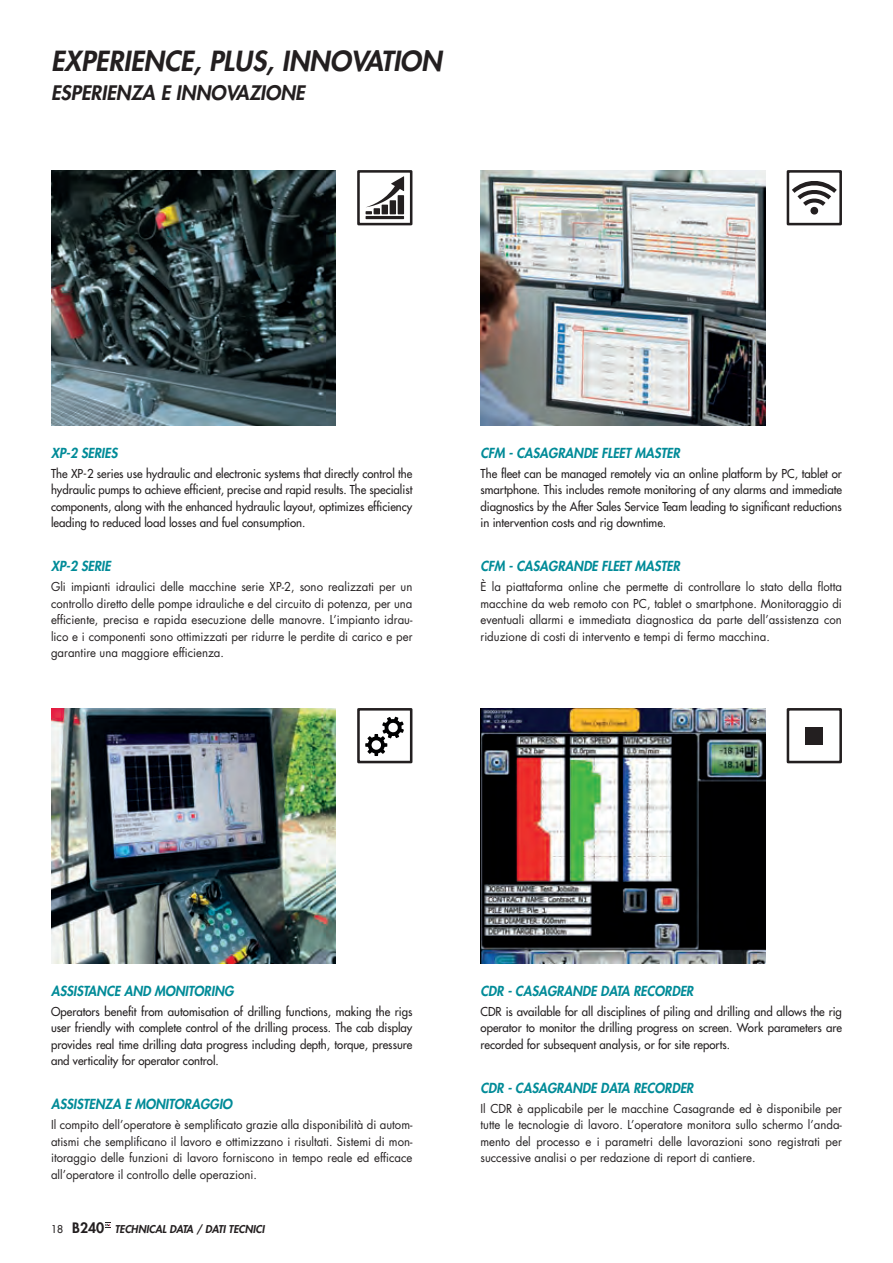
<style>
.page{position:relative;width:893px;height:1263px;background:#fff}
.page>*{position:absolute;margin:0;border:0;box-sizing:border-box;transform-origin:0 0}
.t1{font:italic 800 27px "Futura Std";color:#231f20}
.t2{font:italic 800 19.5px "Futura Std";color:#231f20}
.t3{font:italic 800 13.5px "Futura Std";color:#008b98;scale:.95 1}
.t4{font:12px/16.5px "Futura Std";color:#231f20;text-align:justify;scale:.95 1}
.t5{font:500 12px/16.5px "Futura Std";color:#231f20;text-align:justify;scale:.95 1}
.t6{font:italic 800 10.5px "Futura Std";color:#231f20}
.s1{font-weight:500;font-style:normal}
.s2{font-style:normal;font-size:13.95px}
</style>
<div class="page">
<img style="left:51px;top:170px;width:285px;height:255px">
<img style="left:480px;top:170px;width:285px;height:255px">
<img style="left:51px;top:708px;width:285px;height:255px">
<img style="left:480px;top:708px;width:285px;height:255px">
<div style="left:787px;top:170px;width:55px;height:55px;border:3px solid #231f20"></div>
<svg style="left:792px;top:181px;width:45px;height:34px"></svg>
<div style="left:787px;top:708px;width:55px;height:55px;border:3px solid #231f20"></div>
<div style="left:806px;top:727px;width:17px;height:17px;background:#231f20"></div>
<div style="left:357px;top:708px;width:55px;height:55px;border:3px solid #231f20"></div>
<svg style="left:365px;top:717px;width:39px;height:39px"></svg>
<div style="left:357px;top:170px;width:55px;height:55px;border:3px solid #231f20"></div>
<svg style="left:366px;top:176px;width:38px;height:43px"></svg>
<svg style="left:105px;top:1224px;width:5px;height:4px"></svg>
<h1 class="t1" style="left:51px;top:44px;width:392px">EXPERIENCE, PLUS, INNOVATION</h1>
<h2 class="t2" style="left:51px;top:80px;width:255px">ESPERIENZA E INNOVAZIONE</h2>
<p class="t3" style="left:51px;top:444px;width:72px">XP-2 SERIES</p>
<p class="t5" style="left:51px;top:465px;width:382px">The XP-2 series use hydraulic and electronic systems that directly control the hydraulic pumps to achieve efficient, precise and rapid results. The specialist components, along with the enhanced hydraulic layout, optimizes efficiency leading to reduced load losses and fuel consumption.</p>
<p class="t3" style="left:51px;top:558px;width:64px">XP-2 SERIE</p>
<p class="t4" style="left:51px;top:579px;width:382px">Gli impianti idraulici delle macchine serie XP-2, sono realizzati per un controllo diretto delle pompe idrauliche e del circuito di potenza, per una efficiente, precisa e rapida esecuzione delle manovre. L’impianto idrau&shy;lico e i componenti sono ottimizzati per ridurre le perdite di carico e per garantire una maggiore efficienza.</p>
<p class="t3" style="left:480px;top:444px;width:212px">CFM - CASAGRANDE FLEET MASTER</p>
<p class="t5" style="left:480px;top:465px;width:382px">The fleet can be managed remotely via an online platform by PC, tablet or smartphone. This includes remote monitoring of any alarms and immediate diagnostics by the After Sales Service Team leading to significant reductions in intervention costs and rig downtime.</p>
<p class="t3" style="left:480px;top:558px;width:212px">CFM - CASAGRANDE FLEET MASTER</p>
<p class="t4" style="left:480px;top:579px;width:382px">È la piattaforma online che permette di controllare lo stato della flotta macchine da web remoto con PC, tablet o smartphone. Monitoraggio di eventuali allarmi e immediata diagnostica da parte dell’assistenza con riduzione di costi di intervento e tempi di fermo macchina.</p>
<p class="t3" style="left:51px;top:982px;width:194px">ASSISTANCE AND MONITORING</p>
<p class="t5" style="left:51px;top:1003px;width:382px">Operators benefit from automisation of drilling functions, making the rigs user friendly with complete control of the drilling process. The cab display provides real time drilling data progress including depth, torque, pressure and verticality for operator control.</p>
<p class="t3" style="left:51px;top:1096px;width:192px">ASSISTENZA E MONITORAGGIO</p>
<p class="t4" style="left:51px;top:1117px;width:382px">Il compito dell’operatore è semplificato grazie alla disponibilità di autom&shy;atismi che semplificano il lavoro e ottimizzano i risultati. Sistemi di mon&shy;itoraggio delle funzioni di lavoro forniscono in tempo reale ed efficace all’operatore il controllo delle operazioni.</p>
<p class="t6" style="left:51px;top:1223px;width:215px"><span class="s1">18</span> <span class="s2">B240</span> TECHNICAL DATA / DATI TECNICI</p>
<p class="t3" style="left:480px;top:982px;width:226px">CDR - CASAGRANDE DATA RECORDER</p>
<p class="t5" style="left:480px;top:1003px;width:382px">CDR is available for all disciplines of piling and drilling and allows the rig operator to monitor the drilling progress on screen. Work parameters are recorded for subsequent analysis, or for site reports.</p>
<p class="t3" style="left:480px;top:1079px;width:226px">CDR - CASAGRANDE DATA RECORDER</p>
<p class="t4" style="left:480px;top:1100px;width:382px">Il CDR è applicabile per le macchine Casagrande ed è disponibile per tutte le tecnologie di lavoro. L’operatore monitora sullo schermo l’anda&shy;mento del processo e i parametri delle lavorazioni sono registrati per successive analisi o per redazione di report di cantiere.</p>
</div>
